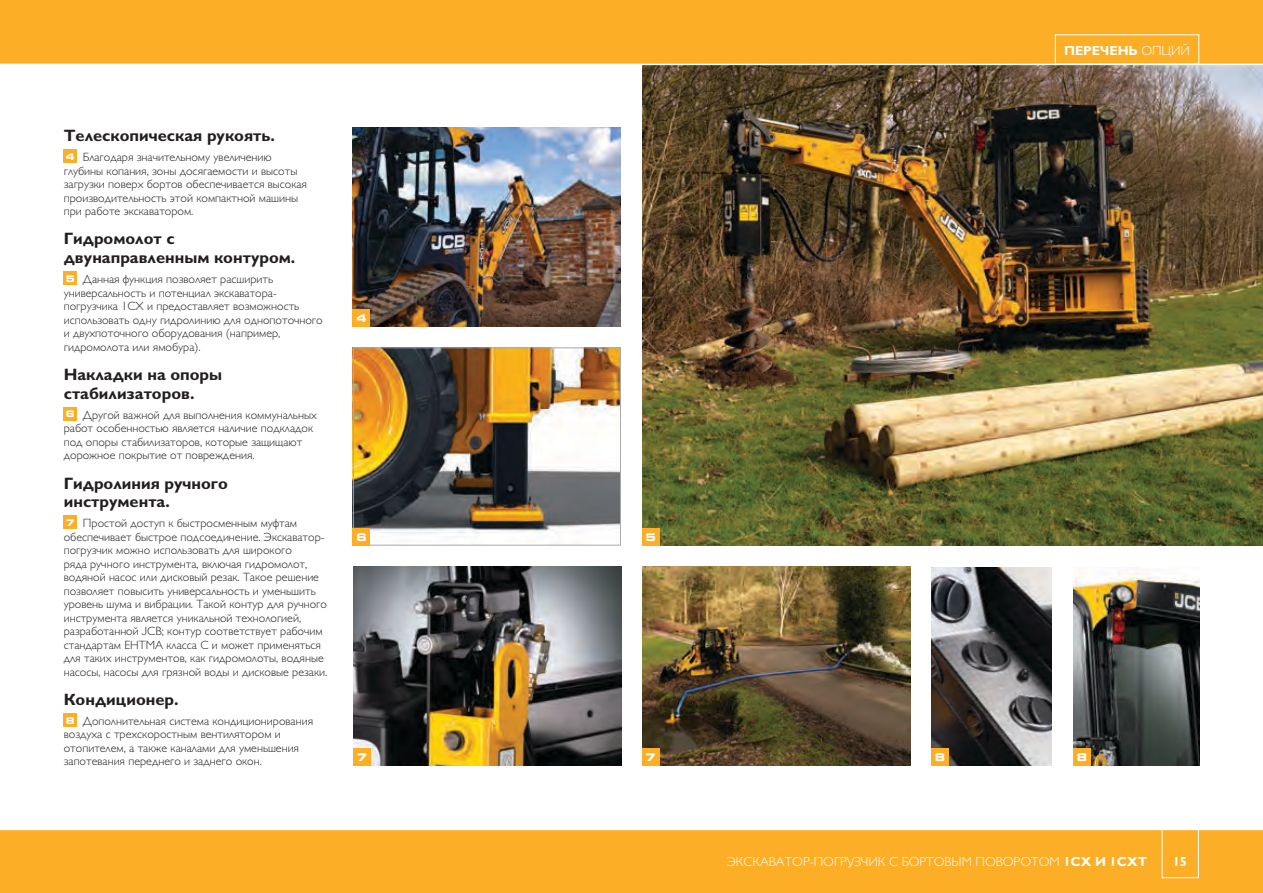
<style>
.page{position:relative;width:1263px;height:893px;background:#fff}
.page>*{position:absolute;margin:0;border:0;box-sizing:border-box;transform-origin:0 0}
.t1{font:700 16.5px/18.8px "Gill Sans Cyr";color:#231f20}
.t2{font:300 13.2px "Gill Sans Cyr";color:#fff}
.t3{font:700 13.2px "Gill Sans Cyr";color:#fff}
.t4{font:300 12px/13.5px "Gill Sans Cyr";color:#231f20}
.t5{font:700 expanded 10.5px "Square 721 BT";color:#fff}
.s1{font-family:"Square 721 BT";font-weight:700;font-stretch:expanded;font-size:9.15px;color:#fff}
.s2{font-family:"JCB Light";font-weight:400}
.s3{font-weight:300}
.s4{font-weight:700}
</style>
<div class="page">
<img style="left:355px;top:349px;width:264px;height:192px">
<div style="left:353px;top:347px;width:268px;height:198px;border:1px solid #a7a9ac"></div>
<img style="left:642px;top:567px;width:268px;height:198px">
<img style="left:931px;top:567px;width:121px;height:198px">
<img style="left:1073px;top:567px;width:126px;height:198px">
<img style="left:642px;top:65px;width:621px;height:481px">
<img style="left:353px;top:567px;width:268px;height:198px">
<img style="left:353px;top:128px;width:268px;height:198px">
<div style="left:0;top:0;width:1263px;height:64px;background:#fcaf26"></div>
<div style="left:0;top:829px;width:1263px;height:64px;background:#fcaf26"></div>
<hr style="left:0;top:829px;width:1263px;height:1px;background:#fff">
<div style="left:64px;top:150px;width:13px;height:13px;background:#fcaf26"></div>
<div style="left:64px;top:272px;width:13px;height:13px;background:#fcaf26"></div>
<div style="left:64px;top:407px;width:13px;height:13px;background:#fcaf26"></div>
<div style="left:64px;top:516px;width:13px;height:13px;background:#fcaf26"></div>
<div style="left:64px;top:714px;width:13px;height:13px;background:#fcaf26"></div>
<div style="left:1162px;top:819px;width:37px;height:59px;border:1px solid #fff"></div>
<div style="left:642px;top:748px;width:17px;height:17px;background:#fcaf26"></div>
<div style="left:353px;top:748px;width:17px;height:17px;background:#fcaf26"></div>
<div style="left:353px;top:528px;width:17px;height:17px;background:#fcaf26"></div>
<div style="left:931px;top:748px;width:17px;height:17px;background:#fcaf26"></div>
<div style="left:1073px;top:748px;width:17px;height:17px;background:#fcaf26"></div>
<div style="left:353px;top:309px;width:17px;height:17px;background:#fcaf26"></div>
<div style="left:642px;top:529px;width:17px;height:17px;background:#fcaf26"></div>
<h1 class="t1" style="left:64px;top:126px;width:213px">Телескопическая рукоять.</h1>
<p class="t4" style="left:64px;top:150px;width:245px"><span class="s1">4</span> Благодаря значительному увеличению глубины копания, зоны досягаемости и высоты загрузки поверх бортов обеспечивается высокая производительность этой компактной машины при работе экскаватором.</p>
<h1 class="t1" style="left:64px;top:229px;width:233px">Гидромолот с двунаправленным контуром.</h1>
<p class="t4" style="left:64px;top:272px;width:260px"><span class="s1">5</span> Данная функция позволяет расширить универсальность и потенциал экскаватора&shy;погрузчика 1CX и предоставляет возможность использовать одну гидролинию для однопоточного и двухпоточного оборудования (например, гидромолота или ямобура).</p>
<h1 class="t1" style="left:64px;top:365px;width:160px">Накладки на опоры стабилизаторов.</h1>
<p class="t4" style="left:64px;top:408px;width:254px"><span class="s1">6</span> Другой важной для выполнения коммунальных работ особенностью является наличие подкладок под опоры стабилизаторов, которые защищают дорожное покрытие от повреждения.</p>
<h1 class="t1" style="left:64px;top:473px;width:166px">Гидролиния ручного инструмента.</h1>
<p class="t4" style="left:64px;top:516px;width:265px"><span class="s1">7</span> Простой доступ к быстросменным муфтам обеспечивает быстрое подсоединение. Экскаватор&shy;погрузчик можно использовать для широкого<br>ряда ручного инструмента, включая гидромолот, водяной насос или дисковый резак. Такое решение позволяет повысить универсальность и уменьшить уровень шума и вибрации. Такой контур для ручного инструмента является уникальной технологией, разработанной <span class="s2">J</span>CB; контур соответствует рабочим стандартам EHTMA класса C и может применяться для таких инструментов, как гидромолоты, водяные насосы, насосы для грязной воды и дисковые резаки.</p>
<h1 class="t1" style="left:64px;top:690px;width:116px">Кондиционер.</h1>
<p class="t4" style="left:64px;top:714px;width:251px"><span class="s1">8</span> Дополнительная система кондиционирования воздуха с трехскоростным вентилятором и отопителем, а также каналами для уменьшения запотевания переднего и заднего окон.</p>
<p class="t5" style="left:356px;top:311px;width:12px">4</p>
<p class="t5" style="left:356px;top:531px;width:12px">6</p>
<p class="t5" style="left:645px;top:531px;width:12px">5</p>
<p class="t5" style="left:357px;top:751px;width:12px">7</p>
<p class="t5" style="left:645px;top:751px;width:12px">7</p>
<p class="t3" style="left:1064px;top:43px;width:127px">ПЕРЕЧЕНЬ <span class="s3">ОПЦИЙ</span></p>
<p class="t5" style="left:935px;top:751px;width:12px">8</p>
<p class="t5" style="left:1077px;top:751px;width:12px">8</p>
<p class="t2" style="left:727px;top:854px;width:422px">ЭКСКАВАТОР-ПОГРУЗЧИК С БОРТОВЫМ ПОВОРОТОМ <span class="s4">1CX И 1CXT</span></p>
<p class="t3" style="left:1173px;top:854px;width:16px">15</p>
</div>
